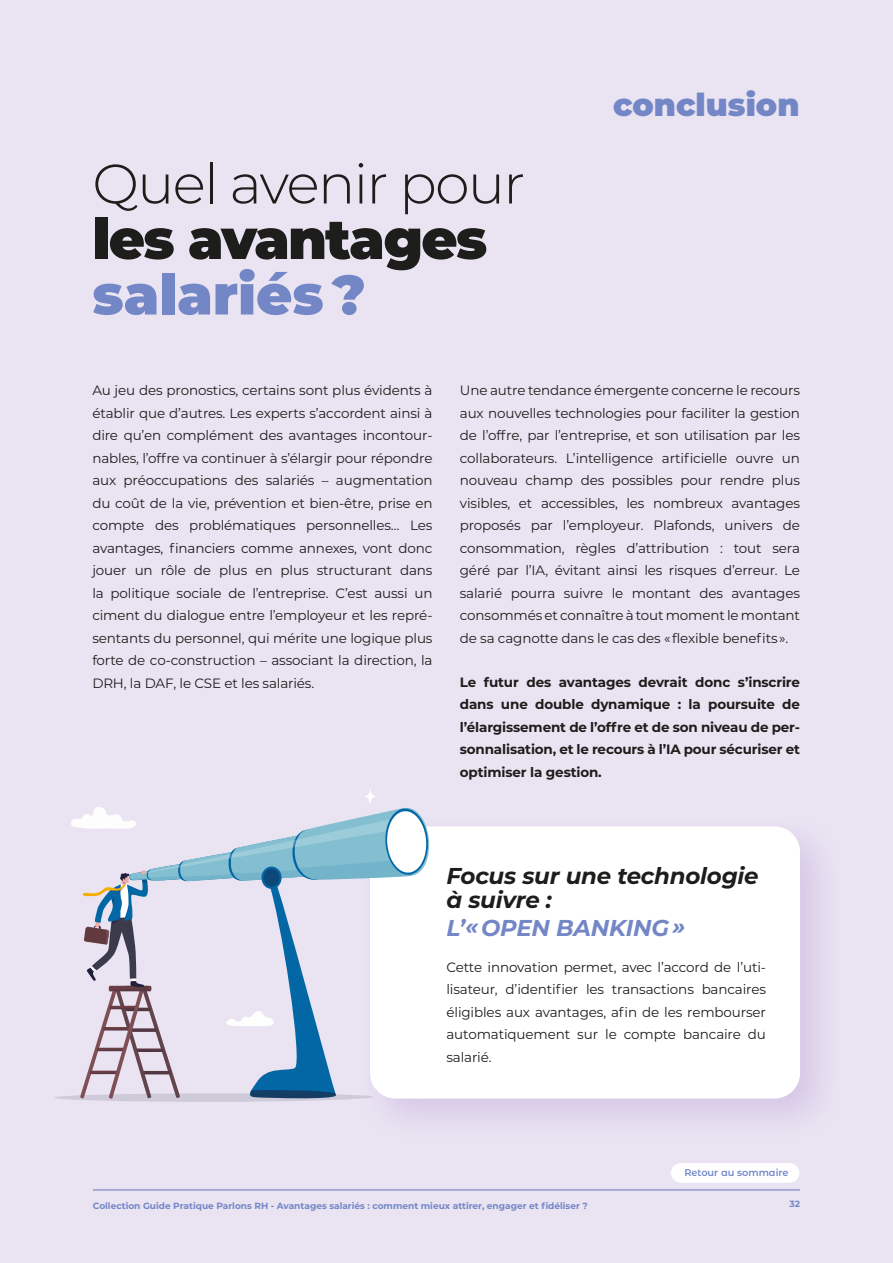
<style>
.page{position:relative;width:893px;height:1263px;background:#e9e3f2}
.page>*{position:absolute;margin:0;border:0;box-sizing:border-box;transform-origin:0 0}
.t1{font:300 55.5px "Montserrat";letter-spacing:-.03em;color:#1d1d1b}
.t2{font:900 55.5px "Montserrat";letter-spacing:-.03em;color:#1d1d1b}
.t3{font:900 55.5px "Montserrat";color:#7387c7}
.t4{font:900 31.5px "Montserrat";color:#7387c7}
.t5{font:italic 700 22.95px/24px "Montserrat";letter-spacing:-.01em;color:#1d1d1b}
.t6{font:italic 700 22.95px "Montserrat";letter-spacing:-.01em;color:#7387c7}
.t7{font:13.5px/22.5px "Montserrat";letter-spacing:-.01em;color:#1d1d1b;text-align:justify}
.t8{font:700 13.5px/22.5px "Montserrat";letter-spacing:-.01em;color:#1d1d1b;text-align:justify}
.t9{font:600 9.75px "Montserrat Alternates";color:#7387c7}
.t10{font:700 9px "Montserrat";color:#7387c7}
</style>
<div class="page">
<div style="left:357px;top:813px;width:486px;height:329px;background:#b696d3;opacity:.35"></div>
<div style="left:370px;top:826px;width:430px;height:272px;background:#fff;border-radius:26px"></div>
<hr style="left:93px;top:1189px;width:707px;height:1px;background:#7387c7">
<svg style="left:364px;top:787px;width:12px;height:18px"></svg>
<svg style="left:54px;top:802px;width:386px;height:300px"></svg>
<div style="left:671px;top:1163px;width:128px;height:20px;background:#fff;border-radius:10px"></div>
<h1 class="t1" style="left:92px;top:146px;width:434px">Quel avenir pour</h1>
<h1 class="t2" style="left:92px;top:198px;width:396px">les avantages</h1>
<h1 class="t3" style="left:92px;top:253px;width:275px">salariés ?</h1>
<h2 class="t4" style="left:613px;top:81px;width:188px">conclusion</h2>
<p class="t7" style="left:92px;top:379px;width:342px">Au jeu des pronostics, certains sont plus évidents à établir que d’autres. Les experts s’accordent ainsi à dire qu’en complément des avantages incontour&shy;nables, l’offre va continuer à s’élargir pour répondre aux préoccupations des salariés – augmentation du coût de la vie, prévention et bien-être, prise en compte des problématiques personnelles… Les avantages, financiers comme annexes, vont donc jouer un rôle de plus en plus structurant dans la politique sociale de l’entreprise. C’est aussi un ciment du dialogue entre l’employeur et les repré&shy;sentants du personnel, qui mérite une logique plus forte de co-construction – associant la direction, la DRH, la DAF, le CSE et les salariés.</p>
<p class="t7" style="left:460px;top:379px;width:342px">Une autre tendance émergente concerne le recours aux nouvelles technologies pour faciliter la gestion de l’offre, par l’entreprise, et son utilisation par les collaborateurs. L’intelligence artificielle ouvre un nouveau champ des possibles pour rendre plus visibles, et accessibles, les nombreux avantages proposés par l’employeur. Plafonds, univers de consommation, règles d’attribution : tout sera géré par l’IA, évitant ainsi les risques d’erreur. Le salarié pourra suivre le montant des avantages consommés et connaître à tout moment le montant de sa cagnotte dans le cas des « flexible benefits ».</p>
<p class="t8" style="left:460px;top:670px;width:342px">Le futur des avantages devrait donc s’inscrire dans une double dynamique : la poursuite de l’élargissement de l’offre et de son niveau de per&shy;sonnalisation, et le recours à l’IA pour sécuriser et optimiser la gestion.</p>
<h3 class="t5" style="left:446px;top:863px;width:313px">Focus sur une technologie à suivre :</h3>
<h3 class="t6" style="left:446px;top:912px;width:240px">L’« OPEN BANKING »</h3>
<p class="t7" style="left:446px;top:955px;width:321px">Cette innovation permet, avec l’accord de l’uti&shy;lisateur, d’identifier les transactions bancaires éligibles aux avantages, afin de les rembourser automatiquement sur le compte bancaire du salarié.</p>
<p class="t9" style="left:684px;top:1166px;width:106px">Retour au sommaire</p>
<p class="t10" style="left:93px;top:1200px;width:496px">Collection Guide Pratique Parlons RH - Avantages salariés : comment mieux attirer, engager et fidéliser ?</p>
<p class="t10" style="left:789px;top:1197px;width:12px">32</p>
</div>
